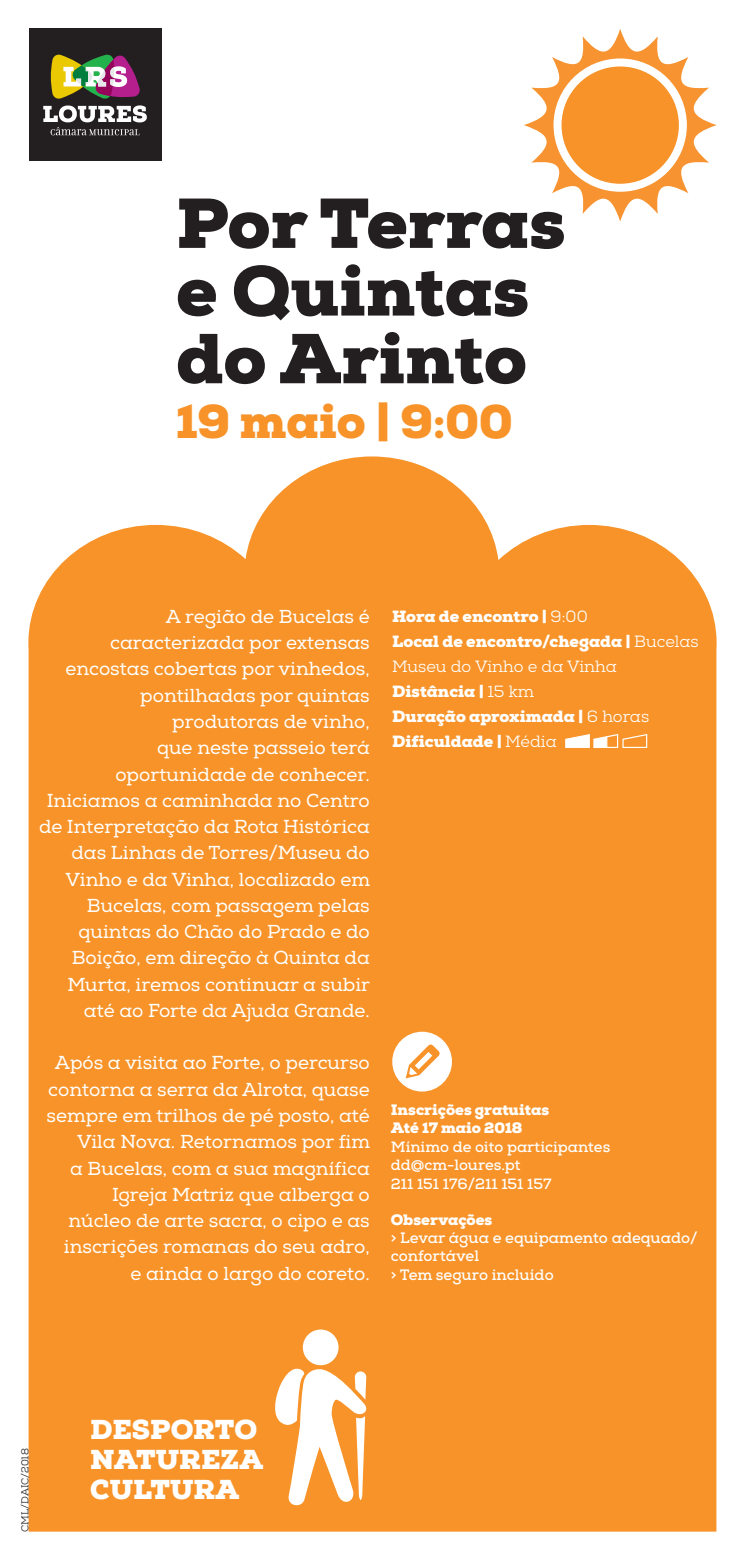
<style>
.page{position:relative;width:745px;height:1560px;background:#fff}
.page>*{position:absolute;margin:0;border:0;box-sizing:border-box;transform-origin:0 0}
.t1{font:900 70.5px "Nexa Slab";color:#231f20}
.t2{font:900 47.5px "Nexa Slab";color:#f79328}
.t3{font:900 27.38px "Nexa Slab";color:#fff}
.t4{font:18.75px/26.2px "Nexa Slab";color:#fff;text-align:right}
.t5{font:900 16.25px "Nexa Slab";color:#fff}
.t6{font:16.25px "Nexa Slab";color:#fff}
.t7{font:700 15.12px/18.1px "Nexa Slab";color:#fff}
.t8{font:900 15.12px "Nexa Slab";color:#fff}
.t9{font:700 14.88px "Nexa Slab";color:#fff}
.t10{font:10px "Nexa Slab";color:#231f20}
.s1{font-weight:400}
</style>
<div class="page">
<div style="left:28px;top:456px;width:688px;height:1075px;background:#f79328"></div>
<div style="left:29px;top:29px;width:132px;height:132px;background:#231f20"></div>
<svg style="left:43px;top:105px;width:104px;height:30px"></svg>
<svg style="left:50px;top:54px;width:90px;height:45px"></svg>
<div style="left:392px;top:1031px;width:59px;height:60px;background:#fff;border-radius:50%"></div>
<svg style="left:405px;top:1044px;width:34px;height:34px"></svg>
<div style="left:302px;top:1329px;width:36px;height:35px;background:#fff;border-radius:50%"></div>
<svg style="left:270px;top:1365px;width:96px;height:143px"></svg>
<svg style="left:564px;top:733px;width:83px;height:15px"></svg>
<svg style="left:524px;top:29px;width:192px;height:192px"></svg>
<div style="left:553px;top:58px;width:133px;height:134px;background:#fff;border-radius:50%"></div>
<div style="left:561px;top:66px;width:117px;height:118px;background:#f79328;border-radius:50%"></div>
<p class="t1" style="left:176px;top:178px;width:390px">Por Terras</p>
<p class="t1" style="left:176px;top:246px;width:354px">e Quintas</p>
<p class="t1" style="left:176px;top:314px;width:352px">do Arinto</p>
<p class="t2" style="left:176px;top:391px;width:337px">19 maio | 9:00</p>
<p class="t4" style="left:65px;top:603px;width:306px">A região de Bucelas é caracterizada por extensas encostas cobertas por vinhedos,</p>
<p class="t4" style="left:140px;top:682px;width:231px">pontilhadas por quintas produtoras de vinho,</p>
<p class="t4" style="left:115px;top:735px;width:256px">que neste passeio terá oportunidade de conhecer.</p>
<p class="t4" style="left:39px;top:787px;width:332px">Iniciamos a caminhada no Centro de Interpretação da Rota Histórica das Linhas de Torres/Museu do<br>Vinho e da Vinha, localizado em<br>Bucelas, com passagem pelas quintas do Chão do Prado e do<br>Boição, em direção à Quinta da<br>Murta, iremos continuar a subir até ao Forte da Ajuda Grande.</p>
<p class="t4" style="left:46px;top:1050px;width:325px">Após a visita ao Forte, o percurso contorna a serra da Alrota, quase sempre em trilhos de pé posto, até<br>Vila Nova. Retornamos por fim<br>a Bucelas, com a sua magnífica<br>Igreja Matriz que alberga o núcleo de arte sacra, o cipo e as inscrições romanas do seu adro,</p>
<p class="t4" style="left:130px;top:1260px;width:241px">e ainda o largo do coreto.</p>
<p class="t5" style="left:392px;top:605px;width:197px">Hora de encontro | <span class="s1">9:00</span></p>
<p class="t5" style="left:392px;top:630px;width:308px">Local de encontro/chegada | <span class="s1">Bucelas</span></p>
<p class="t6" style="left:392px;top:656px;width:226px">Museu do Vinho e da Vinha</p>
<p class="t5" style="left:392px;top:680px;width:143px">Distância | <span class="s1">15 km</span></p>
<p class="t5" style="left:392px;top:705px;width:258px">Duração aproximada | <span class="s1">6 horas</span></p>
<p class="t5" style="left:392px;top:730px;width:166px">Dificuldade | <span class="s1">Média</span></p>
<p class="t8" style="left:390px;top:1099px;width:160px">Inscrições gratuitas</p>
<p class="t8" style="left:390px;top:1117px;width:133px">Até 17 maio 2018</p>
<p class="t9" style="left:390px;top:1137px;width:221px">Mínimo de oito participantes</p>
<p class="t9" style="left:390px;top:1155px;width:131px">dd@cm-loures.pt</p>
<p class="t9" style="left:390px;top:1174px;width:162px">211 151 176/211 151 157</p>
<p class="t8" style="left:390px;top:1210px;width:103px">Observações</p>
<p class="t7" style="left:390px;top:1229px;width:308px">&gt; Levar água e equipamento adequado/ confortável</p>
<p class="t7" style="left:390px;top:1265px;width:164px">&gt; Tem seguro incluído</p>
<p class="t10" style="left:19px;top:1531px;width:85px;rotate:-90deg">CML/DAIC/2018</p>
<p class="t3" style="left:90px;top:1411px;width:168px">DESPORTO</p>
<p class="t3" style="left:90px;top:1441px;width:174px">NATUREZA</p>
<p class="t3" style="left:90px;top:1471px;width:151px">CULTURA</p>
</div>
